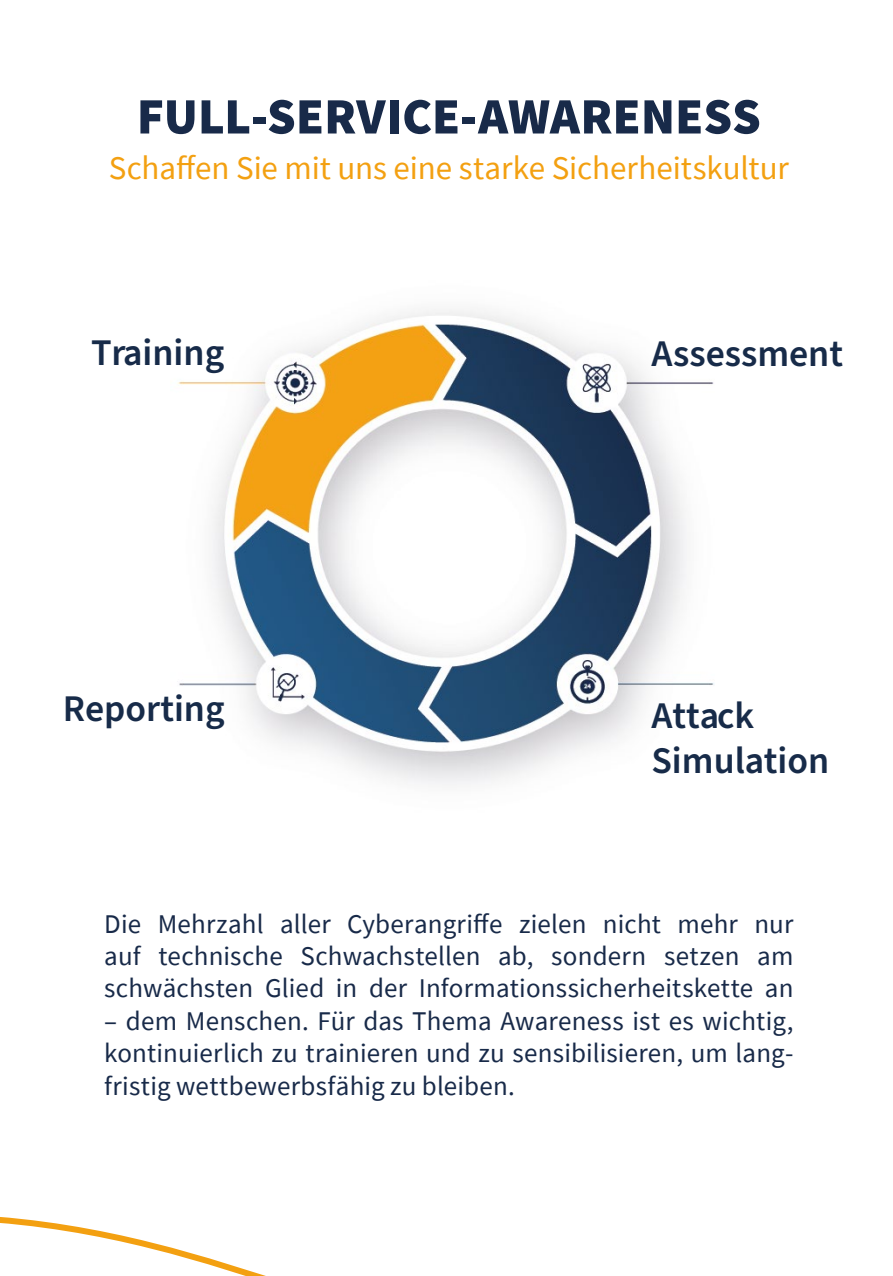
<style>
.page{position:relative;width:893px;height:1276px;background:#fff}
.page>*{position:absolute;margin:0;border:0;box-sizing:border-box;transform-origin:0 0}
.t1{font:900 51px "Source Sans Pro";color:#182a49}
.t2{font:600 37.8px/45.3px "Source Sans Pro";color:#172b49}
.t3{font:33px "Source Sans Pro";letter-spacing:-.005em;color:#f3a011}
.t4{font:27px/32.4px "Source Sans Pro";letter-spacing:.005em;color:#182a49;text-align:justify}
</style>
<div class="page">
<svg style="left:0;top:1217px;width:266px;height:59px"></svg>
<img style="left:177px;top:309px;width:537px;height:476px">
<h1 class="t1" style="left:137px;top:81px;width:626px">FULL-SERVICE-AWARENESS</h1>
<p class="t3" style="left:109px;top:147px;width:682px">Schaffen Sie mit uns eine starke Sicherheitskultur</p>
<h2 class="t2" style="left:91px;top:331px;width:135px">Training</h2>
<h2 class="t2" style="left:651px;top:332px;width:193px">Assessment</h2>
<h2 class="t2" style="left:63px;top:687px;width:163px">Reporting</h2>
<h2 class="t2" style="left:651px;top:694px;width:179px">Attack<br>Simulation</h2>
<p class="t4" style="left:104px;top:907px;width:691px">Die Mehrzahl aller Cyberangriffe zielen nicht mehr nur auf technische Schwachstellen ab, sondern setzen am schwächsten Glied in der Informationssicherheitskette an</p>
<p class="t4" style="left:104px;top:1004px;width:691px">– dem Menschen. Für das Thema Awareness ist es wichtig, kontinuierlich zu trainieren und zu sensibilisieren, um lang&shy;fristig wettbewerbsfähig zu bleiben.</p>
</div>
